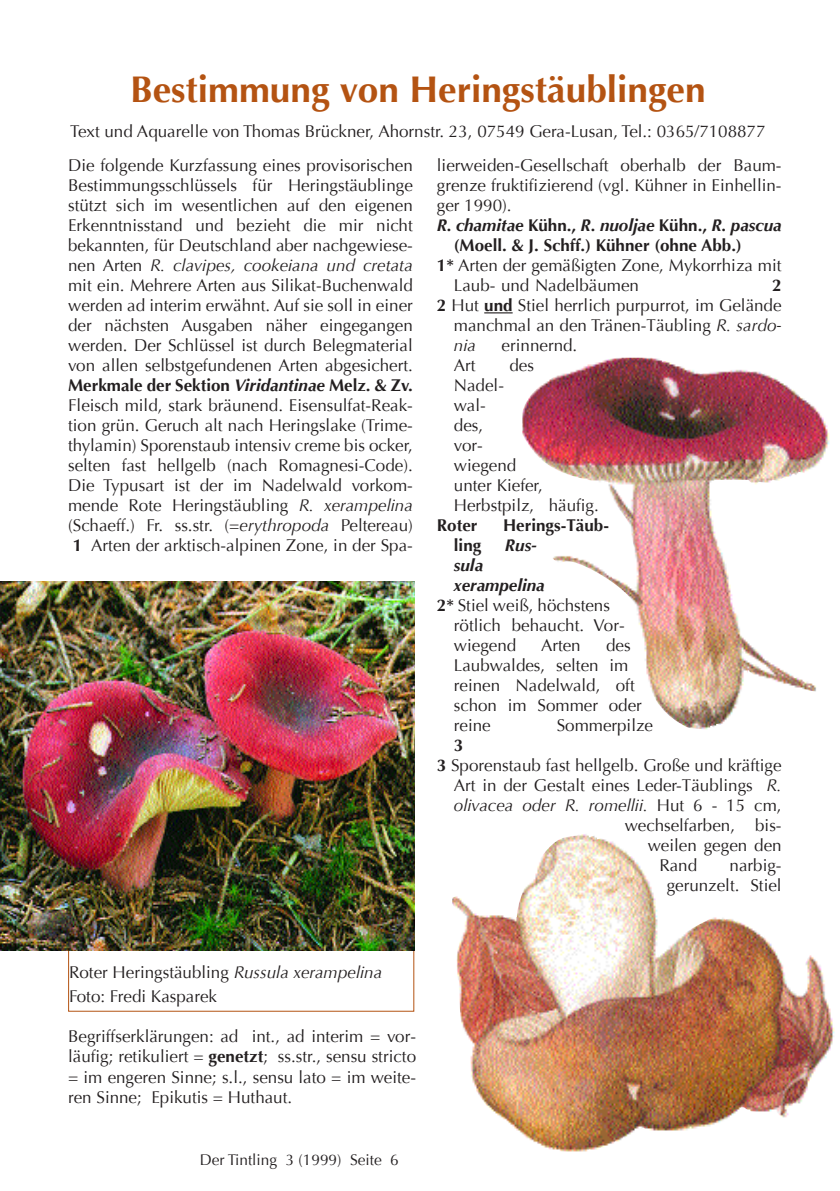
<style>
.page{position:relative;width:840px;height:1191px;background:#fff}
.page>*{position:absolute;margin:0;border:0;box-sizing:border-box;transform-origin:0 0}
.t1{font:700 37px "Optima";color:#b45312}
.t2{font:17px/20px "Optima";color:#231f20}
.t3{font:italic 700 17px "Optima";color:#231f20}
.t4{font:700 17px "Optima";color:#231f20}
.t5{font:italic 17px "Optima";color:#231f20}
.t6{font:15.4px "Optima";color:#231f20}
.s1{font-style:italic}
.s2{font-weight:700}
.s3{font-weight:700;font-style:italic}
.s4{font-style:normal}
</style>
<div class="page">
<svg style="left:484px;top:312px;width:28px;height:1px"></svg>
<img style="left:0;top:581px;width:414px;height:369px">
<img style="left:522px;top:357px;width:307px;height:373px">
<img style="left:452px;top:834px;width:382px;height:318px">
<h1 class="t1" style="left:130px;top:68px;width:577px">Bestimmung von Heringstäublingen</h1>
<p class="t2" style="left:70px;top:121px;width:696px">Text und Aquarelle von Thomas Brückner, Ahornstr. 23, 07549 Gera-Lusan, Tel.: 0365/7108877</p>
<p class="t2" style="left:68px;top:156px;width:346px;text-align:justify">Die folgende Kurzfassung eines provisorischen Bestimmungsschlüssels für Heringstäublinge stützt sich im wesentlichen auf den eigenen Erkenntnisstand und bezieht die mir nicht bekannten, für Deutschland aber nachgewiese&shy;nen Arten <span class="s1">R. clavipes, cookeiana und cretata </span>mit ein. Mehrere Arten aus Silikat-Buchenwald werden ad interim erwähnt. Auf sie soll in einer der nächsten Ausgaben näher eingegangen werden. Der Schlüssel ist durch Belegmaterial von allen selbstgefundenen Arten abgesichert.<br><span class="s2">Merkmale der Sektion</span> <span class="s3">Viridantinae</span> <span class="s2">Melz. &amp; Zv.<br></span>Fleisch mild, stark bräunend. Eisensulfat-Reak&shy;tion grün. Geruch alt nach Heringslake (Trime&shy;thylamin) Sporenstaub intensiv creme bis ocker, selten fast hellgelb (nach Romagnesi-Code).<br>Die Typusart ist der im Nadelwald vorkom&shy;mende Rote Heringstäubling <span class="s1">R. xerampelina </span>(Schaeff.) Fr. ss.str. (=<span class="s1">erythropoda</span> Peltereau)<br><span class="s2">1</span> Arten der arktisch-alpinen Zone, in der Spa-</p>
<p class="t2" style="left:436px;top:156px;width:346px">lierweiden-Gesellschaft oberhalb der Baum-</p>
<p class="t2" style="left:436px;top:176px;width:346px">grenze fruktifizierend (vgl. Kühner in Einhellin-</p>
<p class="t2" style="left:436px;top:196px;width:76px">ger 1990).</p>
<p class="t3" style="left:436px;top:215px;width:346px">R. chamitae <span class="s4">Kühn.,</span> R. nuoljae <span class="s4">Kühn.,</span> R. pascua</p>
<p class="t4" style="left:453px;top:235px;width:289px">(Moell. &amp; J. Schff.) Kühner (ohne Abb.)</p>
<p class="t2" style="left:436px;top:256px;width:346px"><span class="s2">1*</span> Arten der gemäßigten Zone, Mykorrhiza mit</p>
<p class="t2" style="left:453px;top:276px;width:186px">Laub- und Nadelbäumen</p>
<p class="t4" style="left:771px;top:275px;width:11px">2</p>
<p class="t2" style="left:436px;top:296px;width:346px"><span class="s2">2</span> Hut <span class="s2">und</span> Stiel herrlich purpurrot, im Gelände</p>
<p class="t2" style="left:453px;top:316px;width:329px">manchmal an den Tränen-Täubling <span class="s1">R. sardo-</span></p>
<p class="t5" style="left:453px;top:335px;width:24px">nia</p>
<p class="t2" style="left:501px;top:336px;width:77px">erinnernd.</p>
<p class="t2" style="left:453px;top:356px;width:23px">Art</p>
<p class="t2" style="left:509px;top:356px;width:26px">des</p>
<p class="t2" style="left:453px;top:376px;width:146px">Nadel-<br>wal-<br>des,<br>vor-<br>wiegend<br>unter Kiefer,<br>Herbstpilz, häufig.</p>
<p class="t4" style="left:436px;top:515px;width:42px">Roter</p>
<p class="t4" style="left:503px;top:515px;width:107px">Herings-Täub-</p>
<p class="t4" style="left:453px;top:535px;width:29px">ling</p>
<p class="t3" style="left:504px;top:535px;width:34px">Rus-</p>
<p class="t3" style="left:453px;top:555px;width:31px">sula</p>
<p class="t3" style="left:453px;top:575px;width:92px">xerampelina</p>
<p class="t2" style="left:436px;top:596px;width:174px"><span class="s2">2*</span> Stiel weiß, höchstens</p>
<p class="t2" style="left:453px;top:616px;width:172px">rötlich behaucht. Vor-</p>
<p class="t2" style="left:453px;top:636px;width:64px">wiegend</p>
<p class="t2" style="left:540px;top:636px;width:41px">Arten</p>
<p class="t2" style="left:453px;top:636px;width:189px;text-indent:152px">des<br>Laubwaldes, selten im reinen Nadelwald, oft schon im Sommer oder reine</p>
<p class="t2" style="left:556px;top:716px;width:98px">Sommerpilze</p>
<p class="t4" style="left:453px;top:735px;width:11px">3</p>
<p class="t2" style="left:436px;top:756px;width:346px"><span class="s2">3</span> Sporenstaub fast hellgelb. Große und kräftige</p>
<p class="t2" style="left:453px;top:776px;width:329px">Art in der Gestalt eines Leder-Täublings <span class="s1">R.</span></p>
<p class="t5" style="left:453px;top:795px;width:329px">olivacea oder R. romellii. <span class="s4">Hut 6 - 15 cm,</span></p>
<p class="t2" style="left:624px;top:816px;width:158px">wechselfarben, bis-</p>
<p class="t2" style="left:647px;top:836px;width:135px">weilen gegen den</p>
<p class="t2" style="left:659px;top:856px;width:39px">Rand</p>
<p class="t2" style="left:666px;top:856px;width:116px;text-align:right">narbig&shy;gerunzelt. Stiel</p>
<p class="t2" style="left:69px;top:960px;width:314px;line-height:24.2px">Roter Heringstäubling <span class="s1">Russula xerampelina<br></span>Foto: Fredi Kasparek</p>
<p class="t2" style="left:68px;top:1026px;width:349px;text-align:justify">Begriffserklärungen: ad int., ad interim = vor&shy;läufig; retikuliert = <span class="s2">genetzt</span>; ss.str., sensu stricto = im engeren Sinne; s.l., sensu lato = im weite&shy;ren Sinne; Epikutis = Huthaut.</p>
<p class="t6" style="left:200px;top:1150px;width:200px">Der Tintling 3 (1999) Seite 6</p>
</div>
